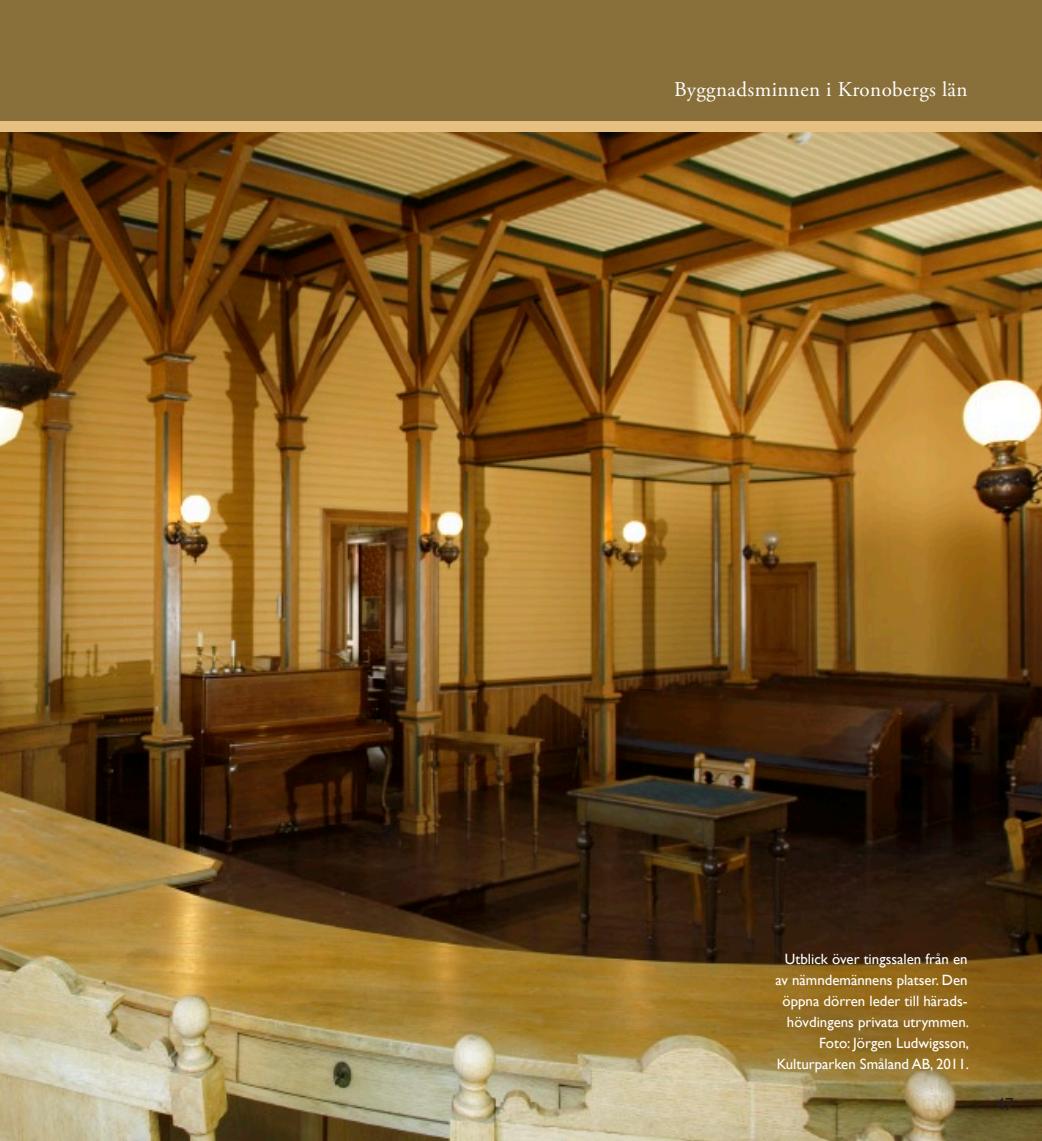
<style>
.page{position:relative;width:1042px;height:1141px;background:#fff}
.page>*{position:absolute;margin:0;border:0;box-sizing:border-box;transform-origin:0 0}
.t1{font:21px "Adobe Garamond Pro";letter-spacing:.02em;color:#fff}
.t2{font:17.5px "Gill Sans";color:#231f20}
.t3{font:14.88px/21px "Gill Sans";color:#fff;text-align:right}
</style>
<div class="page">
<img style="left:0;top:132px;width:1042px;height:1009px">
<div style="left:0;top:121px;width:1042px;height:11px;background:#e6c081"></div>
<div style="left:0;top:0;width:1042px;height:121px;background:#89703b"></div>
<h1 class="t1" style="left:674px;top:77px;width:295px">Byggnadsminnen i Kronobergs län</h1>
<p class="t3" style="left:775px;top:948px;width:195px">Utblick över tingssalen från en av nämndemännens platser. Den öppna dörren leder till härads&shy;hövdingens privata utrymmen.<br>Foto: Jörgen Ludwigsson,<br>Kulturparken Småland AB, 2011.</p>
<p class="t2" style="left:996px;top:1094px;width:19px">47</p>
</div>
